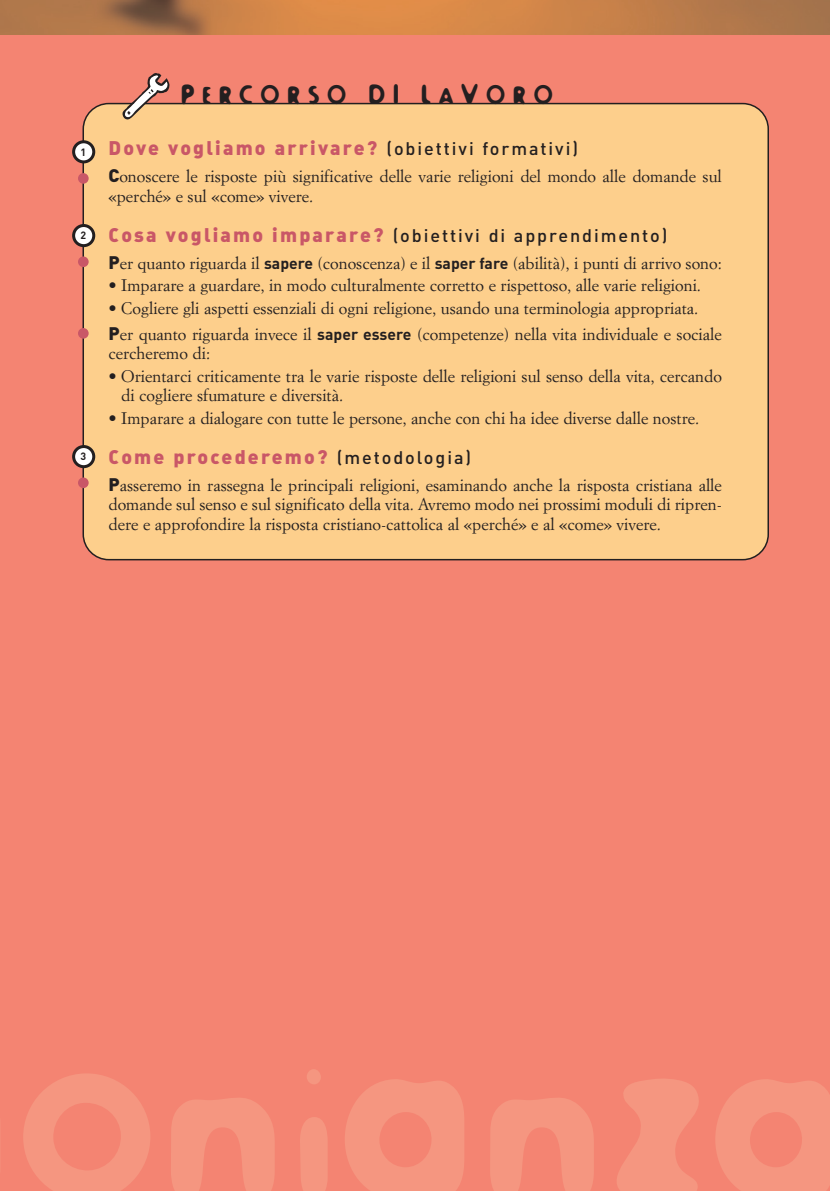
<style>
.page{position:relative;width:830px;height:1191px;background:#fff}
.page>*{position:absolute;margin:0;border:0;box-sizing:border-box;transform-origin:0 0}
.t1{font:29.4px "Fur Extra Rounded";letter-spacing:.2em;color:#231f20}
.t2{font:19.5px "DIN Black Alternate";letter-spacing:.11em;color:#c95767}
.t3{font:500 18px "DIN";letter-spacing:.105em;color:#231f20}
.t4{font:16.5px/19.5px "Simoncini Garamond";color:#231f20}
.t5{font:700 10.5px "DIN";color:#231f20}
.s1{font-family:"DIN";font-weight:500;font-size:18px;color:#231f20}
.s2{font-family:"DIN";font-weight:900;font-size:18px}
.s3{font-family:"DIN Black Alternate";font-weight:400;font-size:19.5px;color:#c95767}
.s4{font-family:"DIN";font-weight:700;font-size:15.75px}
</style>
<div class="page">
<div style="left:0;top:15px;width:829px;height:1176px;background:#f48472"></div>
<div style="left:83px;top:104px;width:684px;height:455px;background:#fdcf8c;border-radius:26px"></div>
<svg style="left:122px;top:73px;width:48px;height:47px"></svg>
<svg style="left:72px;top:140px;width:23px;height:23px"></svg>
<svg style="left:72px;top:224px;width:23px;height:23px"></svg>
<div style="left:78px;top:173px;width:11px;height:11px;background:#c95767;border-radius:50%"></div>
<div style="left:78px;top:256px;width:11px;height:11px;background:#c95767;border-radius:50%"></div>
<svg style="left:72px;top:445px;width:23px;height:23px"></svg>
<div style="left:78px;top:477px;width:11px;height:11px;background:#c95767;border-radius:50%"></div>
<div style="left:78px;top:328px;width:11px;height:11px;background:#c95767;border-radius:50%"></div>
<img style="left:0;top:1px;width:829px;height:34px">
<p class="t5" style="left:80px;top:148px;width:7px">1</p>
<p class="t5" style="left:80px;top:232px;width:7px">2</p>
<p class="t5" style="left:80px;top:453px;width:7px">3</p>
<h1 class="t1" style="left:181px;top:85px;width:374px">PERCORSO DI LAVORO</h1>
<p class="t2" style="left:108px;top:141px;width:471px">Dove vogliamo arrivare? <span class="s1">(obiettivi formativi)</span></p>
<p class="t4" style="left:108px;top:168px;width:614px"><span class="s2">C</span>onoscere le risposte più significative delle varie religioni del mondo alle domande sul «perché» e sul «come» vivere.</p>
<p class="t3" style="left:108px;top:229px;width:560px"><span class="s3">Cosa vogliamo imparare?</span> (obiettivi di apprendimento)</p>
<p class="t4" style="left:108px;top:254px;width:614px"><span class="s2">P</span>er quanto riguarda il <span class="s4">sapere</span> (conoscenza) e il <span class="s4">saper fare</span> (abilità), i punti di arrivo sono:</p>
<p class="t4" style="left:108px;top:277px;width:593px">• Imparare a guardare, in modo culturalmente corretto e rispettoso, alle varie religioni.</p>
<p class="t4" style="left:108px;top:296px;width:614px;line-height:26.2px">• Cogliere gli aspetti essenziali di ogni religione, usando una terminologia appropriata.<br><span class="s2">P</span>er quanto riguarda invece il <span class="s4">saper essere</span> (competenze) nella vita individuale e sociale</p>
<p class="t4" style="left:108px;top:345px;width:103px">cercheremo di:</p>
<p class="t4" style="left:121px;top:368px;width:602px;text-indent:-13px">• Orientarci criticamente tra le varie risposte delle religioni sul senso della vita, cercando di cogliere sfumature e diversità.</p>
<p class="t4" style="left:108px;top:410px;width:592px">• Imparare a dialogare con tutte le persone, anche con chi ha idee diverse dalle nostre.</p>
<p class="t2" style="left:108px;top:450px;width:364px">Come procederemo? <span class="s1">(metodologia)</span></p>
<p class="t4" style="left:108px;top:476px;width:614px;text-align:justify"><span class="s2">P</span>asseremo in rassegna le principali religioni, esaminando anche la risposta cristiana alle domande sul senso e sul significato della vita. Avremo modo nei prossimi moduli di ripren&shy;dere e approfondire la risposta cristiano-cattolica al «perché» e al «come» vivere.</p>
</div>
